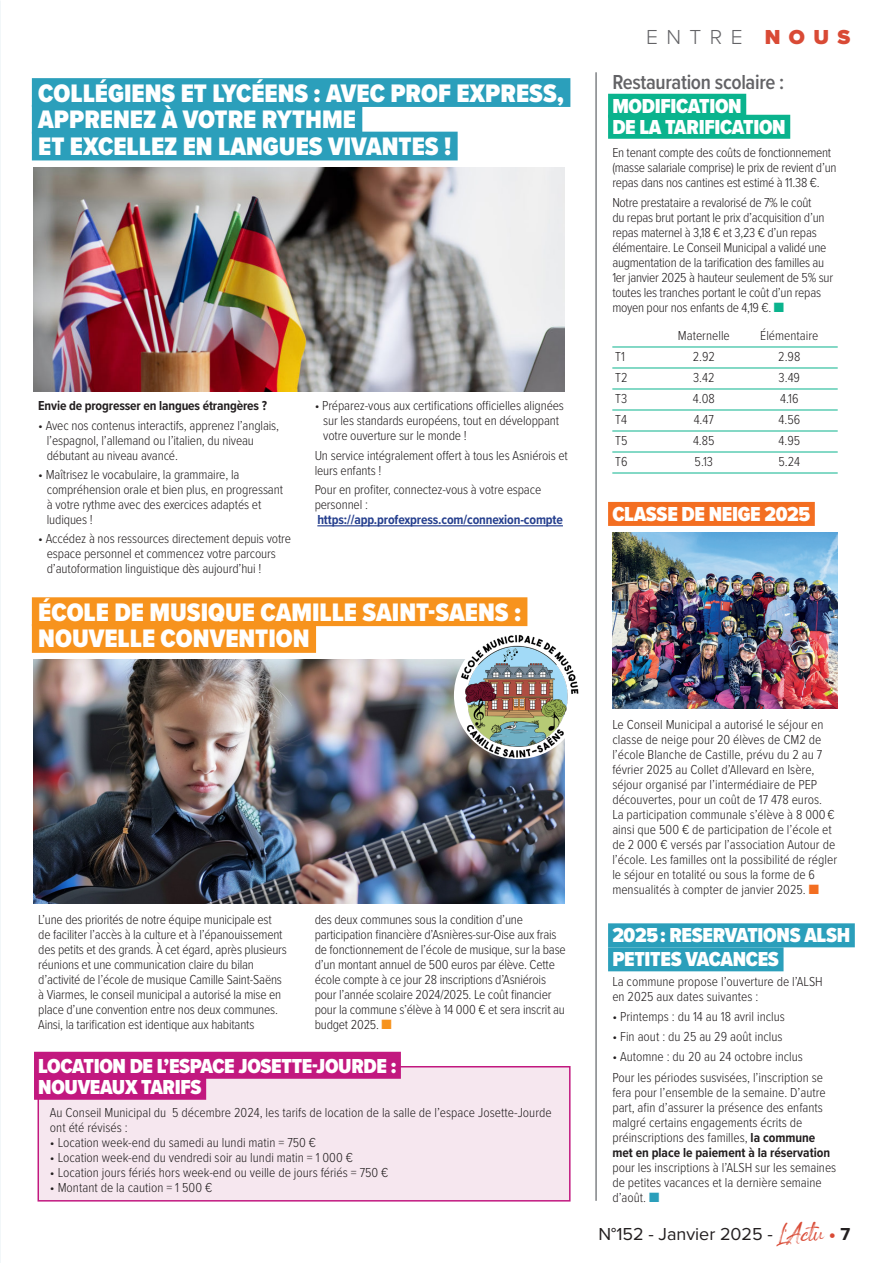
<style>
.page{position:relative;width:893px;height:1263px;background:#fff}
.page>*{position:absolute;margin:0;border:0;box-sizing:border-box;transform-origin:0 0}
.Titre{font:900 26.25px "Proxima Nova Cond";color:#fff}
.Titre-2{font:900 21px "Proxima Nova Cond";letter-spacing:-.015em;color:#fff}
.Titre-3{font:600 21px "Proxima Nova Cond";letter-spacing:-.015em;color:#636366}
.TEXTE{font:300 21px "Proxima Nova";letter-spacing:.4em;color:#636366}
.TEXTE-2{font:18px "Proxima Nova";color:#231f20}
.Titre-4{font:300 13.5px/15px "Proxima Nova Cond";letter-spacing:-.01em;color:#231f20}
.Titre-5{font:700 13.5px "Proxima Nova Cond";letter-spacing:-.01em;color:#253f8e}
.Titre-6{font:700 13.5px "Proxima Nova Cond";letter-spacing:-.01em;color:#231f20}
.s1{color:#f7931d}
.s2{font-weight:900;color:#d94a35}
.s3{color:#0ab38d}
.s4{color:#f36e21}
.s5{font-weight:700}
.s6{color:#2b9fbb}
.s7{font-family:"Spartwell";font-size:24px;color:#d94a35}
</style>
<div class="page">
<div style="left:38px;top:1066px;width:533px;height:135px;background:#f6e7ef;border:2px solid #c2187f"></div>
<img style="left:0;top:0;width:1px;height:259px">
<img style="left:0;top:259px;width:1px;height:249px">
<img style="left:33px;top:168px;width:532px;height:223px">
<img style="left:33px;top:660px;width:532px;height:244px">
<div style="left:32px;top:78px;width:538px;height:29px;background:#2b9fbb"></div>
<div style="left:32px;top:105px;width:330px;height:29px;background:#2b9fbb"></div>
<div style="left:32px;top:132px;width:426px;height:28px;background:#2b9fbb"></div>
<div style="left:32px;top:597px;width:495px;height:29px;background:#f7931d"></div>
<div style="left:32px;top:624px;width:284px;height:29px;background:#f7931d"></div>
<hr style="left:317px;top:525px;width:246px;height:1px;background:#253f8e">
<hr style="left:595px;top:72px;width:2px;height:1129px;background:#808285">
<div style="left:34px;top:1052px;width:367px;height:27px;background:#c2187f"></div>
<div style="left:34px;top:1073px;width:172px;height:27px;background:#c2187f"></div>
<div style="left:608px;top:94px;width:138px;height:24px;background:#0ab38d"></div>
<div style="left:608px;top:115px;width:182px;height:24px;background:#0ab38d"></div>
<div style="left:608px;top:923px;width:247px;height:24px;background:#2b9fbb"></div>
<div style="left:608px;top:947px;width:175px;height:24px;background:#2b9fbb"></div>
<div style="left:608px;top:502px;width:207px;height:24px;background:#f36e21"></div>
<hr style="left:612px;top:347px;width:226px;height:1px;background:#0ab38d">
<hr style="left:612px;top:368px;width:226px;height:1px;background:#0ab38d">
<hr style="left:612px;top:389px;width:226px;height:1px;background:#0ab38d">
<hr style="left:612px;top:410px;width:226px;height:1px;background:#0ab38d">
<hr style="left:612px;top:431px;width:226px;height:1px;background:#0ab38d">
<hr style="left:612px;top:452px;width:226px;height:1px;background:#0ab38d">
<hr style="left:612px;top:473px;width:226px;height:1px;background:#0ab38d">
<img style="left:612px;top:532px;width:226px;height:176px">
<img style="left:459px;top:634px;width:120px;height:125px">
<p class="Titre" style="left:38px;top:73px;width:527px">COLLÉGIENS ET LYCÉENS : AVEC PROF EXPRESS,</p>
<p class="Titre" style="left:38px;top:100px;width:319px">APPRENEZ À VOTRE RYTHME</p>
<p class="Titre" style="left:38px;top:127px;width:414px">ET EXCELLEZ EN LANGUES VIVANTES !</p>
<p class="Titre-6" style="left:38px;top:396px;width:230px">Envie de progresser en langues étrangères ?</p>
<p class="Titre-4" style="left:47px;top:417px;width:234px;text-indent:-9px">• Avec nos contenus interactifs, apprenez l’anglais, l’espagnol, l’allemand ou l’italien, du niveau débutant au niveau avancé.</p>
<p class="Titre-4" style="left:47px;top:466px;width:238px;text-indent:-9px">• Maîtrisez le vocabulaire, la grammaire, la compréhension orale et bien plus, en progressant à votre rythme avec des exercices adaptés et ludiques !</p>
<p class="Titre-4" style="left:47px;top:530px;width:246px;text-indent:-9px">• Accédez à nos ressources directement depuis votre espace personnel et commencez votre parcours d’autoformation linguistique dès aujourd’hui !</p>
<p class="Titre-4" style="left:323px;top:398px;width:242px;text-indent:-9px">• Préparez-vous aux certifications officielles alignées sur les standards européens, tout en développant votre ouverture sur le monde !</p>
<p class="Titre-4" style="left:315px;top:447px;width:255px">Un service intégralement offert à tous les Asniérois et leurs enfants !</p>
<p class="Titre-4" style="left:315px;top:481px;width:228px">Pour en profiter, connectez-vous à votre espace personnel :</p>
<p class="Titre-5" style="left:317px;top:509px;width:247px">https://app.profexpress.com/connexion-compte</p>
<p class="Titre" style="left:38px;top:593px;width:484px">ÉCOLE DE MUSIQUE CAMILLE SAINT-SAENS :</p>
<p class="Titre" style="left:38px;top:619px;width:273px">NOUVELLE CONVENTION</p>
<p class="Titre-4" style="left:38px;top:911px;width:250px">L’une des priorités de notre équipe municipale est de faciliter l’accès à la culture et à l’épanouissement des petits et des grands. À cet égard, après plusieurs réunions et une communication claire du bilan d’activité de l’école de musique Camille Saint-Saëns à Viarmes, le conseil municipal a autorisé la mise en place d’une convention entre nos deux communes.</p>
<p class="Titre-4" style="left:38px;top:1016px;width:218px">Ainsi, la tarification est identique aux habitants</p>
<p class="Titre-4" style="left:315px;top:911px;width:253px">des deux communes sous la condition d’une participation financière d’Asnières-sur-Oise aux frais de fonctionnement de l’école de musique, sur la base d’un montant annuel de 500 euros par élève. Cette école compte à ce jour 28 inscriptions d’Asniérois pour l’année scolaire 2024/2025. Le coût financier pour la commune s’élève à 14 000 € et sera inscrit au budget 2025. <span class="s1">■</span></p>
<p class="Titre-2" style="left:38px;top:1050px;width:360px">LOCATION DE L’ESPACE JOSETTE-JOURDE :</p>
<p class="Titre-2" style="left:38px;top:1071px;width:165px">NOUVEAUX TARIFS</p>
<p class="Titre-4" style="left:50px;top:1104px;width:503px">Au Conseil Municipal du 5 décembre 2024, les tarifs de location de la salle de l’espace Josette-Jourde</p>
<p class="Titre-4" style="left:50px;top:1119px;width:79px">ont été révisés :</p>
<p class="Titre-4" style="left:50px;top:1134px;width:268px">• Location week-end du samedi au lundi matin = 750 €</p>
<p class="Titre-4" style="left:50px;top:1149px;width:305px">• Location week-end du vendredi soir au lundi matin = 1 000 €</p>
<p class="Titre-4" style="left:50px;top:1164px;width:340px">• Location jours fériés hors week-end ou veille de jours fériés = 750 €</p>
<p class="Titre-4" style="left:50px;top:1179px;width:164px">• Montant de la caution = 1 500 €</p>
<p class="TEXTE" style="left:646px;top:22px;width:206px">ENTRE <span class="s2">NOUS</span></p>
<p class="Titre-3" style="left:612px;top:66px;width:174px">Restauration scolaire :</p>
<p class="Titre-2" style="left:612px;top:90px;width:131px">MODIFICATION</p>
<p class="Titre-2" style="left:612px;top:111px;width:175px">DE LA TARIFICATION</p>
<p class="Titre-4" style="left:612px;top:144px;width:226px">En tenant compte des coûts de fonctionnement (masse salariale comprise) le prix de revient d’un repas dans nos cantines est estimé à 11.38 €.</p>
<p class="Titre-4" style="left:612px;top:194px;width:222px">Notre prestataire a revalorisé de 7% le coût<br>du repas brut portant le prix d’acquisition d’un repas maternel à 3,18 € et 3,23 € d’un repas élémentaire. Le Conseil Municipal a validé une augmentation de la tarification des familles au 1er janvier 2025 à hauteur seulement de 5% sur toutes les tranches portant le coût d’un repas moyen pour nos enfants de 4,19 €. <span class="s3">■</span></p>
<p class="Titre-4" style="left:678px;top:327px;width:53px">Maternelle</p>
<p class="Titre-4" style="left:760px;top:327px;width:60px">Élémentaire</p>
<p class="Titre-4" style="left:615px;top:348px;width:11px">T1</p>
<p class="Titre-4" style="left:693px;top:348px;width:24px">2.92</p>
<p class="Titre-4" style="left:778px;top:348px;width:24px">2.98</p>
<p class="Titre-4" style="left:615px;top:369px;width:14px">T2</p>
<p class="Titre-4" style="left:693px;top:369px;width:23px">3.42</p>
<p class="Titre-4" style="left:779px;top:369px;width:23px">3.49</p>
<p class="Titre-4" style="left:615px;top:390px;width:14px">T3</p>
<p class="Titre-4" style="left:693px;top:390px;width:23px">4.08</p>
<p class="Titre-4" style="left:780px;top:390px;width:20px">4.16</p>
<p class="Titre-4" style="left:615px;top:411px;width:13px">T4</p>
<p class="Titre-4" style="left:694px;top:411px;width:22px">4.47</p>
<p class="Titre-4" style="left:778px;top:411px;width:23px">4.56</p>
<p class="Titre-4" style="left:615px;top:432px;width:14px">T5</p>
<p class="Titre-4" style="left:693px;top:432px;width:23px">4.85</p>
<p class="Titre-4" style="left:778px;top:432px;width:23px">4.95</p>
<p class="Titre-4" style="left:615px;top:453px;width:14px">T6</p>
<p class="Titre-4" style="left:695px;top:453px;width:20px">5.13</p>
<p class="Titre-4" style="left:778px;top:453px;width:23px">5.24</p>
<p class="Titre-2" style="left:612px;top:499px;width:199px">CLASSE DE NEIGE 2025</p>
<p class="Titre-4" style="left:612px;top:716px;width:226px">Le Conseil Municipal a autorisé le séjour en classe de neige pour 20 élèves de CM2 de l’école Blanche de Castille, prévu du 2 au 7 février 2025 au Collet d’Allevard en Isère, séjour organisé par l’intermédiaire de PEP découvertes, pour un coût de 17 478 euros.<br>La participation communale s’élève à 8 000 € ainsi que 500 € de participation de l’école et de 2 000 € versés par l’association Autour de l’école. Les familles ont la possibilité de régler le séjour en totalité ou sous la forme de 6 mensualités à compter de janvier 2025. <span class="s4">■</span></p>
<p class="Titre-2" style="left:612px;top:920px;width:239px">2025 : RESERVATIONS ALSH</p>
<p class="Titre-2" style="left:612px;top:944px;width:168px">PETITES VACANCES</p>
<p class="Titre-4" style="left:612px;top:973px;width:212px">La commune propose l’ouverture de l’ALSH en 2025 aux dates suivantes :</p>
<p class="Titre-4" style="left:612px;top:1008px;width:174px">• Printemps : du 14 au 18 avril inclus</p>
<p class="Titre-4" style="left:612px;top:1029px;width:172px">• Fin aout : du 25 au 29 août inclus</p>
<p class="Titre-4" style="left:612px;top:1049px;width:192px">• Automne : du 20 au 24 octobre inclus</p>
<p class="Titre-4" style="left:612px;top:1069px;width:226px">Pour les périodes susvisées, l’inscription se fera pour l’ensemble de la semaine. D’autre part, afin d’assurer la présence des enfants malgré certains engagements écrits de préinscriptions des familles, <span class="s5">la commune met en place le paiement à la réservation </span>pour les inscriptions à l’ALSH sur les semaines de petites vacances et la dernière semaine d’août. <span class="s6">■</span></p>
<p class="TEXTE-2" style="left:598px;top:1220px;width:253px">N°152 - Janvier 2025 - <span class="s7">L’Actu</span> <span class="s2">•</span> <span class="s5">7</span></p>
</div>
